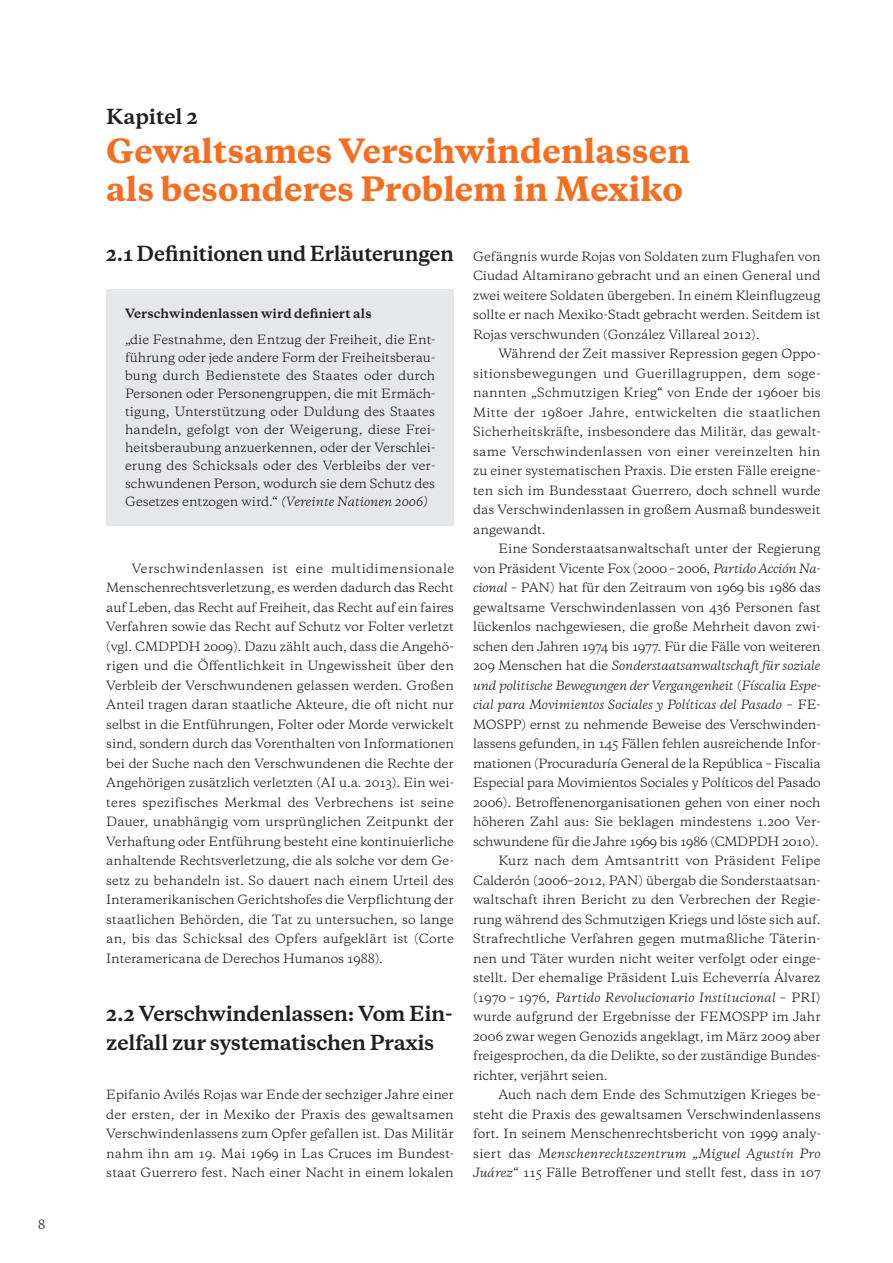
<style>
.page{position:relative;width:893px;height:1263px;background:#fff}
.page>*{position:absolute;margin:0;border:0;box-sizing:border-box;transform-origin:0 0}
.t1{font:800 31.5px/37.5px "Galaxie Copernicus";color:#f36e21}
.t2{font:700 19.5px/28.5px "Galaxie Copernicus";letter-spacing:-.015em;color:#231f20}
.t3{font:12px/19.5px "Galaxie Copernicus";color:#231f20;text-align:justify}
.t4{font:italic 12px "Galaxie Copernicus";letter-spacing:-.005em;color:#231f20}
.t5{font:12px "Galaxie Copernicus";letter-spacing:-.02em;color:#231f20}
.t6{font:italic 12px "Galaxie Copernicus";letter-spacing:.02em;color:#231f20}
.t7{font:700 12px "Galaxie Copernicus";letter-spacing:.01em;color:#231f20}
.s1{font-style:italic}
.s2{font-style:normal}
</style>
<div class="page">
<div style="left:106px;top:289px;width:348px;height:236px;background:#e6e7e9"></div>
<p class="t3" style="left:38px;top:1214px;width:9px">8</p>
<h2 class="t2" style="left:106px;top:103px;width:94px">Kapitel 2</h2>
<h1 class="t1" style="left:106px;top:133px;width:586px">Gewaltsames Verschwindenlassen als besonderes Problem in Mexiko</h1>
<h2 class="t2" style="left:106px;top:239px;width:349px">2.1 Definitionen und Erläuterungen</h2>
<p class="t7" style="left:125px;top:305px;width:248px">Verschwindenlassen wird definiert als</p>
<p class="t3" style="left:125px;top:331px;width:312px;line-height:18px">„die Festnahme, den Entzug der Freiheit, die Ent&shy;führung oder jede andere Form der Freiheitsberau&shy;bung durch Bedienstete des Staates oder durch Personen oder Personengruppen, die mit Ermäch&shy;tigung, Unterstützung oder Duldung des Staates handeln, gefolgt von der Weigerung, diese Frei&shy;heitsberaubung anzuerkennen, oder der Verschlei&shy;erung des Schicksals oder des Verbleibs der ver&shy;schwundenen Person, wodurch sie dem Schutz des Gesetzes entzogen wird.“ <span class="s1">(Vereinte Nationen 2006)</span></p>
<p class="t3" style="left:106px;top:558px;width:349px;text-indent:26px">Verschwindenlassen ist eine multidimensionale Menschenrechtsverletzung, es werden dadurch das Recht auf Leben, das Recht auf Freiheit, das Recht auf ein faires Verfahren sowie das Recht auf Schutz vor Folter verletzt (vgl. CMDPDH 2009). Dazu zählt auch, dass die Angehö&shy;rigen und die Öffentlichkeit in Ungewissheit über den Verbleib der Verschwundenen gelassen werden. Großen Anteil tragen daran staatliche Akteure, die oft nicht nur selbst in die Entführungen, Folter oder Morde verwickelt sind, sondern durch das Vorenthalten von Informationen bei der Suche nach den Verschwundenen die Rechte der Angehörigen zusätzlich verletzten (AI u.a. 2013). Ein wei&shy;teres spezifisches Merkmal des Verbrechens ist seine Dauer, unabhängig vom ursprünglichen Zeitpunkt der Verhaftung oder Entführung besteht eine kontinuierliche anhaltende Rechtsverletzung, die als solche vor dem Ge&shy;setz zu behandeln ist. So dauert nach einem Urteil des Interamerikanischen Gerichtshofes die Verpflichtung der staatlichen Behörden, die Tat zu untersuchen, so lange an, bis das Schicksal des Opfers aufgeklärt ist (Corte Interamericana de Derechos Humanos 1988).</p>
<h2 class="t2" style="left:106px;top:1000px;width:348px">2.2 Verschwindenlassen: Vom Ein&shy;zelfall zur systematischen Praxis</h2>
<p class="t3" style="left:106px;top:1085px;width:349px">Epifanio Avilés Rojas war Ende der sechziger Jahre einer der ersten, der in Mexiko der Praxis des gewaltsamen Verschwindenlassens zum Opfer gefallen ist. Das Militär nahm ihn am 19. Mai 1969 in Las Cruces im Bundest&shy;staat Guerrero fest. Nach einer Nacht in einem lokalen</p>
<p class="t3" style="left:473px;top:246px;width:349px">Gefängnis wurde Rojas von Soldaten zum Flughafen von Ciudad Altamirano gebracht und an einen General und zwei weitere Soldaten übergeben. In einem Kleinflugzeug sollte er nach Mexiko-Stadt gebracht werden. Seitdem ist Rojas verschwunden (González Villareal 2012).</p>
<p class="t3" style="left:473px;top:344px;width:349px;text-indent:26px">Während der Zeit massiver Repression gegen Oppo&shy;sitionsbewegungen und Guerillagruppen, dem soge&shy;nannten „Schmutzigen Krieg“ von Ende der 1960er bis Mitte der 1980er Jahre, entwickelten die staatlichen Sicherheitskräfte, insbesondere das Militär, das gewalt&shy;same Verschwindenlassen von einer vereinzelten hin zu einer systematischen Praxis. Die ersten Fälle ereigne&shy;ten sich im Bundesstaat Guerrero, doch schnell wurde das Verschwindenlassen in großem Ausmaß bundesweit angewandt.</p>
<p class="t3" style="left:499px;top:539px;width:323px">Eine Sonderstaatsanwaltschaft unter der Regierung</p>
<p class="t3" style="left:473px;top:558px;width:349px">von Präsident Vicente Fox (2000 – 2006, <span class="s1">Partido Acción Na-</span></p>
<p class="t3" style="left:473px;top:578px;width:349px"><span class="s1">cional</span> – PAN) hat für den Zeitraum von 1969 bis 1986 das</p>
<p class="t3" style="left:473px;top:597px;width:349px">gewaltsame Verschwindenlassen von 436 Personen fast</p>
<p class="t3" style="left:473px;top:617px;width:349px">lückenlos nachgewiesen, die große Mehrheit davon zwi-</p>
<p class="t5" style="left:473px;top:638px;width:349px">schen den Jahren 1974 bis 1977. Für die Fälle von weiteren</p>
<p class="t4" style="left:473px;top:658px;width:349px"><span class="s2">209 Menschen hat die</span> Sonderstaatsanwaltschaft für soziale</p>
<p class="t4" style="left:473px;top:677px;width:349px">und politische Bewegungen der Vergangenheit <span class="s2">(</span>Físcalia Espe-</p>
<p class="t4" style="left:473px;top:697px;width:349px">cial para Movimientos Sociales y Políticas del Pasado <span class="s2">– FE-</span></p>
<p class="t3" style="left:473px;top:714px;width:349px">MOSPP) ernst zu nehmende Beweise des Verschwinden-</p>
<p class="t3" style="left:473px;top:734px;width:349px">lassens gefunden, in 145 Fällen fehlen ausreichende Infor-</p>
<p class="t3" style="left:473px;top:753px;width:349px">mationen (Procuraduría General de la República – Fiscalia</p>
<p class="t3" style="left:473px;top:773px;width:349px">Especial para Movimientos Sociales y Políticos del Pasado</p>
<p class="t3" style="left:473px;top:792px;width:349px">2006). Betroffenenorganisationen gehen von einer noch</p>
<p class="t3" style="left:473px;top:812px;width:349px">höheren Zahl aus: Sie beklagen mindestens 1.200 Ver-</p>
<p class="t3" style="left:473px;top:831px;width:347px">schwundene für die Jahre 1969 bis 1986 (CMDPDH 2010).</p>
<p class="t3" style="left:499px;top:851px;width:324px">Kurz nach dem Amtsantritt von Präsident Felipe</p>
<p class="t3" style="left:473px;top:870px;width:349px">Calderón (2006–2012, PAN) übergab die Sonderstaatsan-</p>
<p class="t3" style="left:473px;top:890px;width:349px">waltschaft ihren Bericht zu den Verbrechen der Regie-</p>
<p class="t3" style="left:473px;top:909px;width:349px">rung während des Schmutzigen Kriegs und löste sich auf.</p>
<p class="t3" style="left:473px;top:929px;width:349px">Strafrechtliche Verfahren gegen mutmaßliche Täterin-</p>
<p class="t3" style="left:473px;top:948px;width:349px">nen und Täter wurden nicht weiter verfolgt oder einge-</p>
<p class="t3" style="left:473px;top:968px;width:349px">stellt. Der ehemalige Präsident Luis Echeverría Álvarez</p>
<p class="t4" style="left:473px;top:989px;width:349px"><span class="s2">(1970 – 1976,</span> Partido Revolucionario Institucional – <span class="s2">PRI)</span></p>
<p class="t3" style="left:473px;top:1007px;width:349px">wurde aufgrund der Ergebnisse der FEMOSPP im Jahr</p>
<p class="t3" style="left:473px;top:1026px;width:349px">2006 zwar wegen Genozids angeklagt, im März 2009 aber</p>
<p class="t3" style="left:473px;top:1046px;width:349px">freigesprochen, da die Delikte, so der zuständige Bundes-</p>
<p class="t3" style="left:473px;top:1065px;width:136px">richter, verjährt seien.</p>
<p class="t3" style="left:499px;top:1085px;width:324px">Auch nach dem Ende des Schmutzigen Krieges be-</p>
<p class="t3" style="left:473px;top:1104px;width:349px">steht die Praxis des gewaltsamen Verschwindenlassens</p>
<p class="t3" style="left:473px;top:1124px;width:349px">fort. In seinem Menschenrechtsbericht von 1999 analy-</p>
<p class="t6" style="left:473px;top:1145px;width:349px"><span class="s2">siert das</span> Menschenrechtszentrum „Miguel Agustín Pro</p>
<p class="t3" style="left:473px;top:1163px;width:349px"><span class="s1">Juárez“</span> 115 Fälle Betroffener und stellt fest, dass in 107</p>
</div>
